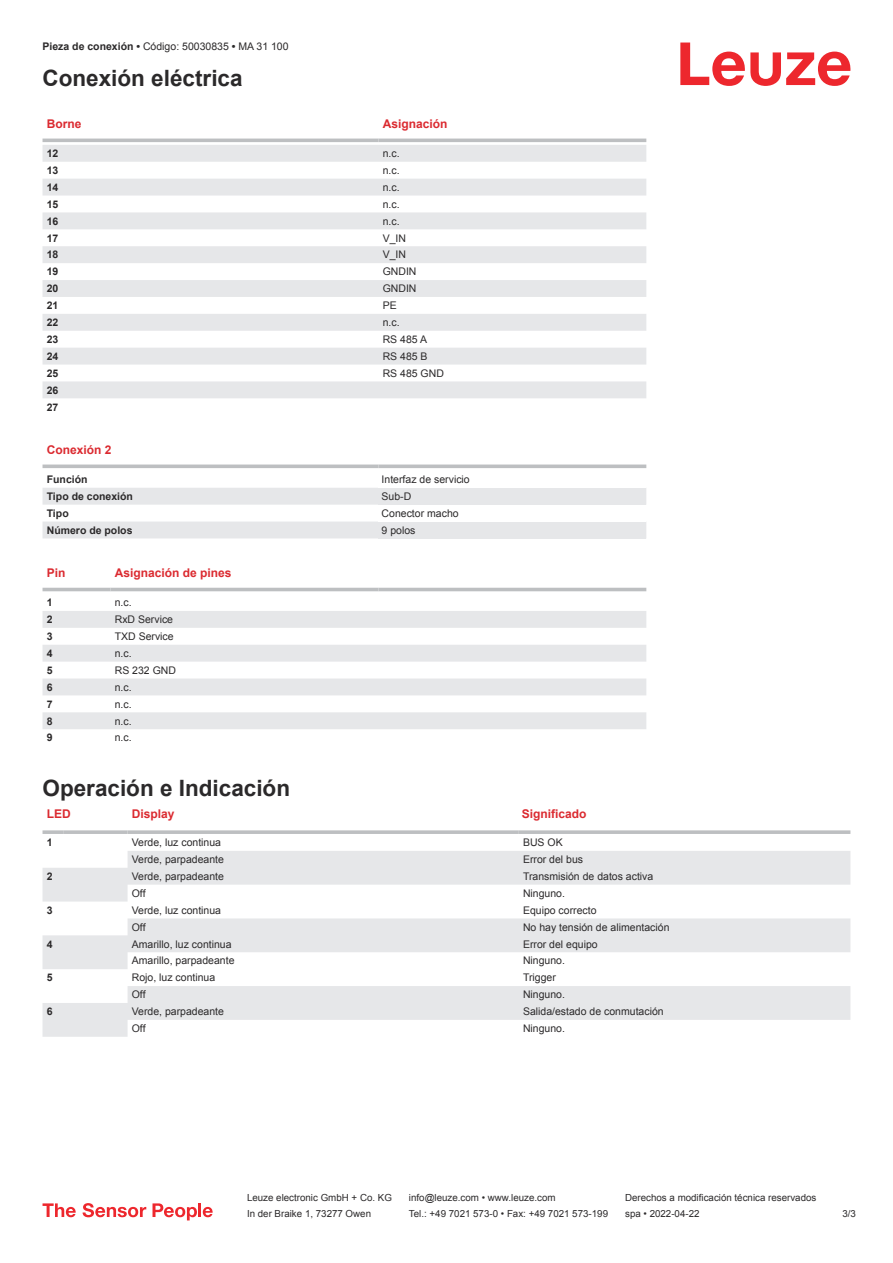
<style>
.page{position:relative;width:893px;height:1263px;background:#fff}
.page>*{position:absolute;margin:0;border:0;box-sizing:border-box;transform-origin:0 0}
.t1{font:700 22.5px "Arial";color:#2b292a}
.t2{font:700 12px "Arial";color:#db2a30}
.t3{font:10.5px "Arial";color:#2b292a}
.t4{font:700 10.5px/17px "Arial";color:#2b292a}
.t5{font:9.75px "Arial";color:#2b292a}
.s1{font-weight:700}
</style>
<div class="page">
<svg style="left:680px;top:43px;width:170px;height:43px"></svg>
<svg style="left:43px;top:145px;width:603px;height:253px;fill:#e6e7e9"></svg>
<hr style="left:43px;top:139px;width:335px;height:3px;background:#bdbfc1">
<hr style="left:378px;top:139px;width:268px;height:3px;background:#bdbfc1">
<svg style="left:43px;top:488px;width:335px;height:50px"></svg>
<svg style="left:43px;top:464px;width:335px;height:4px"></svg>
<svg style="left:378px;top:464px;width:268px;height:4px"></svg>
<div style="left:378px;top:488px;width:268px;height:17px;background:#e6e7e9"></div>
<div style="left:378px;top:521px;width:268px;height:17px;background:#e6e7e9"></div>
<svg style="left:43px;top:587px;width:603px;height:5px"></svg>
<svg style="left:43px;top:611px;width:603px;height:118px;fill:#e6e7e9"></svg>
<hr style="left:43px;top:588px;width:68px;height:3px;background:#bdbfc1">
<hr style="left:111px;top:588px;width:267px;height:3px;background:#bdbfc1">
<hr style="left:378px;top:588px;width:268px;height:3px;background:#bdbfc1">
<svg style="left:43px;top:851px;width:807px;height:186px;fill:#e6e7e9"></svg>
<svg style="left:43px;top:830px;width:21px;height:4px"></svg>
<svg style="left:64px;top:830px;width:64px;height:4px"></svg>
<svg style="left:128px;top:830px;width:391px;height:4px;background:#c3c5c7"></svg>
<svg style="left:519px;top:830px;width:331px;height:4px"></svg>
<svg style="left:43px;top:1203px;width:33px;height:14px"></svg>
<svg style="left:83px;top:1203px;width:63px;height:14px"></svg>
<svg style="left:153px;top:1203px;width:44px;height:17px"></svg>
<hr style="left:198px;top:1203px;width:3px;height:14px;background:#ed272d">
<svg style="left:203px;top:1207px;width:10px;height:10px"></svg>
<p class="t3" style="left:43px;top:43px;width:248px"><span class="s1">Pieza de conexión •</span> Código: 50030835 <span class="s1">•</span> MA 31 100</p>
<h1 class="t1" style="left:43px;top:70px;width:202px">Conexión eléctrica</h1>
<p class="t2" style="left:47px;top:119px;width:36px">Borne</p>
<p class="t2" style="left:383px;top:119px;width:66px">Asignación</p>
<p class="t4" style="left:47px;top:146px;width:13px">12</p>
<p class="t3" style="left:383px;top:149px;width:18px">n.c.</p>
<p class="t4" style="left:47px;top:163px;width:13px">13</p>
<p class="t3" style="left:383px;top:166px;width:18px">n.c.</p>
<p class="t4" style="left:47px;top:180px;width:13px">14</p>
<p class="t3" style="left:383px;top:183px;width:18px">n.c.</p>
<p class="t4" style="left:47px;top:197px;width:13px">15</p>
<p class="t3" style="left:383px;top:200px;width:18px">n.c.</p>
<p class="t4" style="left:47px;top:213px;width:13px">16</p>
<p class="t3" style="left:383px;top:217px;width:18px">n.c.</p>
<p class="t4" style="left:47px;top:230px;width:13px">17</p>
<p class="t3" style="left:383px;top:234px;width:25px">V_IN</p>
<p class="t4" style="left:47px;top:247px;width:13px">18</p>
<p class="t3" style="left:383px;top:251px;width:25px">V_IN</p>
<p class="t4" style="left:47px;top:264px;width:13px">19</p>
<p class="t3" style="left:383px;top:268px;width:35px">GNDIN</p>
<p class="t4" style="left:47px;top:281px;width:13px">20</p>
<p class="t3" style="left:383px;top:285px;width:35px">GNDIN</p>
<p class="t4" style="left:47px;top:298px;width:13px">21</p>
<p class="t3" style="left:383px;top:301px;width:16px">PE</p>
<p class="t4" style="left:47px;top:315px;width:13px">22</p>
<p class="t3" style="left:383px;top:318px;width:18px">n.c.</p>
<p class="t4" style="left:47px;top:332px;width:13px">23</p>
<p class="t3" style="left:383px;top:335px;width:46px">RS 485 A</p>
<p class="t4" style="left:47px;top:349px;width:13px">24</p>
<p class="t3" style="left:383px;top:352px;width:46px">RS 485 B</p>
<p class="t4" style="left:47px;top:366px;width:13px">25</p>
<p class="t3" style="left:383px;top:369px;width:63px">RS 485 GND</p>
<p class="t4" style="left:47px;top:382px;width:13px">26<br>27</p>
<p class="t2" style="left:47px;top:445px;width:66px">Conexión 2</p>
<p class="t4" style="left:47px;top:472px;width:42px">Función</p>
<p class="t3" style="left:382px;top:475px;width:90px">Interfaz de servicio</p>
<p class="t4" style="left:47px;top:489px;width:88px">Tipo de conexión</p>
<p class="t3" style="left:382px;top:492px;width:31px">Sub-D</p>
<p class="t4" style="left:47px;top:506px;width:23px">Tipo</p>
<p class="t3" style="left:382px;top:509px;width:79px">Conector macho</p>
<p class="t4" style="left:47px;top:522px;width:87px">Número de polos</p>
<p class="t3" style="left:382px;top:526px;width:35px">9 polos</p>
<p class="t2" style="left:47px;top:568px;width:20px">Pin</p>
<p class="t2" style="left:115px;top:568px;width:118px">Asignación de pines</p>
<p class="t4" style="left:47px;top:595px;width:7px">1</p>
<p class="t3" style="left:115px;top:598px;width:18px">n.c.</p>
<p class="t4" style="left:47px;top:612px;width:7px">2</p>
<p class="t3" style="left:115px;top:615px;width:60px">RxD Service</p>
<p class="t4" style="left:47px;top:629px;width:7px">3</p>
<p class="t3" style="left:115px;top:632px;width:60px">TXD Service</p>
<p class="t4" style="left:47px;top:646px;width:7px">4</p>
<p class="t3" style="left:115px;top:649px;width:18px">n.c.</p>
<p class="t4" style="left:47px;top:663px;width:7px">5</p>
<p class="t3" style="left:115px;top:666px;width:63px">RS 232 GND</p>
<p class="t4" style="left:47px;top:679px;width:7px">6</p>
<p class="t3" style="left:115px;top:683px;width:18px">n.c.</p>
<p class="t4" style="left:47px;top:696px;width:7px">7</p>
<p class="t3" style="left:115px;top:700px;width:18px">n.c.</p>
<p class="t4" style="left:47px;top:713px;width:7px">8</p>
<p class="t3" style="left:115px;top:717px;width:18px">n.c.</p>
<p class="t4" style="left:47px;top:730px;width:7px">9</p>
<p class="t3" style="left:115px;top:734px;width:18px">n.c.</p>
<h1 class="t1" style="left:43px;top:780px;width:249px">Operación e Indicación</h1>
<p class="t2" style="left:47px;top:809px;width:25px">LED</p>
<p class="t2" style="left:132px;top:809px;width:44px">Display</p>
<p class="t2" style="left:522px;top:809px;width:66px">Significado</p>
<p class="t4" style="left:47px;top:835px;width:7px">1</p>
<p class="t3" style="left:132px;top:838px;width:91px">Verde, luz continua</p>
<p class="t3" style="left:523px;top:838px;width:41px">BUS OK</p>
<p class="t3" style="left:132px;top:855px;width:94px">Verde, parpadeante</p>
<p class="t3" style="left:523px;top:855px;width:62px">Error del bus</p>
<p class="t4" style="left:47px;top:869px;width:7px">2</p>
<p class="t3" style="left:132px;top:872px;width:94px">Verde, parpadeante</p>
<p class="t3" style="left:523px;top:872px;width:132px">Transmisión de datos activa</p>
<p class="t3" style="left:132px;top:889px;width:15px">Off</p>
<p class="t3" style="left:523px;top:889px;width:44px">Ninguno.</p>
<p class="t4" style="left:47px;top:902px;width:7px">3</p>
<p class="t3" style="left:132px;top:906px;width:91px">Verde, luz continua</p>
<p class="t3" style="left:523px;top:906px;width:75px">Equipo correcto</p>
<p class="t3" style="left:132px;top:923px;width:15px">Off</p>
<p class="t3" style="left:523px;top:923px;width:148px">No hay tensión de alimentación</p>
<p class="t4" style="left:47px;top:936px;width:7px">4</p>
<p class="t3" style="left:132px;top:940px;width:101px">Amarillo, luz continua</p>
<p class="t3" style="left:523px;top:940px;width:76px">Error del equipo</p>
<p class="t3" style="left:132px;top:957px;width:104px">Amarillo, parpadeante</p>
<p class="t3" style="left:523px;top:957px;width:44px">Ninguno.</p>
<p class="t4" style="left:47px;top:970px;width:7px">5</p>
<p class="t3" style="left:132px;top:974px;width:85px">Rojo, luz continua</p>
<p class="t3" style="left:523px;top:974px;width:34px">Trigger</p>
<p class="t3" style="left:132px;top:990px;width:15px">Off</p>
<p class="t3" style="left:523px;top:990px;width:44px">Ninguno.</p>
<p class="t4" style="left:47px;top:1004px;width:7px">6</p>
<p class="t3" style="left:132px;top:1007px;width:94px">Verde, parpadeante</p>
<p class="t3" style="left:523px;top:1007px;width:142px">Salida/estado de conmutación</p>
<p class="t3" style="left:132px;top:1024px;width:15px">Off</p>
<p class="t3" style="left:523px;top:1024px;width:44px">Ninguno.</p>
<p class="t5" style="left:247px;top:1194px;width:146px">Leuze electronic GmbH + Co. KG</p>
<p class="t5" style="left:409px;top:1194px;width:148px">info@leuze.com • www.leuze.com</p>
<p class="t5" style="left:625px;top:1194px;width:193px">Derechos a modificación técnica reservados</p>
<p class="t5" style="left:247px;top:1210px;width:126px">In der Braike 1, 73277 Owen</p>
<p class="t5" style="left:409px;top:1210px;width:201px">Tel.: +49 7021 573-0 • Fax: +49 7021 573-199</p>
<p class="t5" style="left:625px;top:1210px;width:76px">spa • 2022-04-22</p>
<p class="t5" style="left:842px;top:1210px;width:15px">3 /3</p>
</div>
